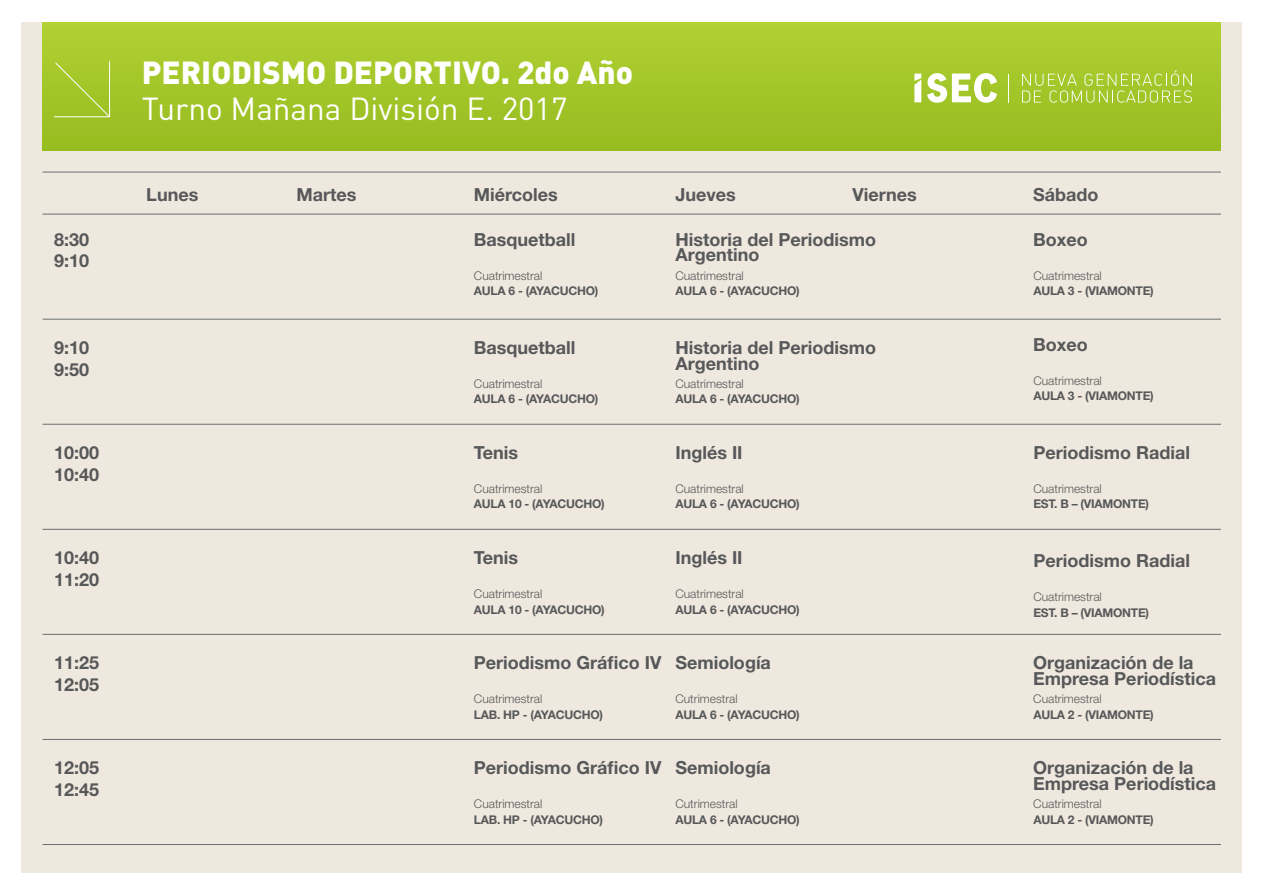
<style>
.page{position:relative;width:1265px;height:895px;background:#fff}
.page>*{position:absolute;margin:0;border:0;box-sizing:border-box;transform-origin:0 0}
.t1{font:900 31.5px "DIN Pro";color:#fff}
.t2{font:31.5px "DIN Pro";color:#fff}
.t3{font:700 18px/21.6px "Helvetica Neue LT Std";color:#57585a}
.t4{font:700 12px "Helvetica Neue LT Std";letter-spacing:-.02em;color:#57585a}
.t5{font:300 12px "Helvetica Neue LT Std";color:#57585a}
</style>
<div class="page">
<div style="left:21px;top:22px;width:1221px;height:850px;background:#efe8de"></div>
<div style="left:43px;top:22px;width:1177px;height:129px;background:linear-gradient(to right,#a4c729,#a4c72a)"></div>
<svg style="left:1022px;top:70px;width:169px;height:33px;background:#afce47"></svg>
<svg style="left:1007px;top:74px;width:1px;height:28px"></svg>
<svg style="left:927px;top:73px;width:70px;height:30px;background:#d4e49b"></svg>
<svg style="left:914px;top:74px;width:7px;height:28px"></svg>
<hr style="left:43px;top:172px;width:1177px;height:1px;background:#6c6d70">
<hr style="left:43px;top:214px;width:1177px;height:1px;background:#6c6d70">
<hr style="left:43px;top:319px;width:1177px;height:1px;background:#6c6d70">
<hr style="left:43px;top:424px;width:1177px;height:1px;background:#6c6d70">
<hr style="left:43px;top:529px;width:1177px;height:1px;background:#6c6d70">
<hr style="left:43px;top:634px;width:1177px;height:1px;background:#6c6d70">
<hr style="left:43px;top:739px;width:1177px;height:1px;background:#6c6d70">
<hr style="left:43px;top:844px;width:1177px;height:1px;background:#6c6d70">
<svg style="left:53px;top:60px;width:58px;height:58px;background:#a7c934"></svg>
<h1 class="t1" style="left:142px;top:51px;width:492px">PERIODISMO DEPORTIVO. 2do Año</h1>
<h1 class="t2" style="left:142px;top:87px;width:427px">Turno Mañana División E. 2017</h1>
<p class="t3" style="left:146px;top:183px;width:54px">Lunes</p>
<p class="t3" style="left:296px;top:183px;width:61px">Martes</p>
<p class="t3" style="left:474px;top:183px;width:85px">Miércoles</p>
<p class="t3" style="left:675px;top:183px;width:62px">Jueves</p>
<p class="t3" style="left:852px;top:183px;width:66px">Viernes</p>
<p class="t3" style="left:1033px;top:183px;width:67px">Sábado</p>
<p class="t3" style="left:54px;top:228px;width:37px">8:30<br>9:10</p>
<p class="t3" style="left:474px;top:228px;width:103px">Basquetball</p>
<p class="t5" style="left:474px;top:268px;width:70px">Cuatrimestral</p>
<p class="t4" style="left:474px;top:283px;width:126px">AULA 6 - (AYACUCHO)</p>
<p class="t3" style="left:675px;top:231px;width:202px;line-height:15.6px">Historia del Periodismo<br>Argentino</p>
<p class="t5" style="left:675px;top:268px;width:70px">Cuatrimestral</p>
<p class="t4" style="left:675px;top:283px;width:126px">AULA 6 - (AYACUCHO)</p>
<p class="t3" style="left:1033px;top:228px;width:56px">Boxeo</p>
<p class="t5" style="left:1033px;top:268px;width:70px">Cuatrimestral</p>
<p class="t4" style="left:1033px;top:283px;width:122px">AULA 3 - (VIAMONTE)</p>
<p class="t3" style="left:54px;top:336px;width:37px">9:10<br>9:50</p>
<p class="t3" style="left:474px;top:336px;width:103px">Basquetball</p>
<p class="t5" style="left:474px;top:376px;width:70px">Cuatrimestral</p>
<p class="t4" style="left:474px;top:391px;width:126px">AULA 6 - (AYACUCHO)</p>
<p class="t3" style="left:675px;top:339px;width:202px;line-height:15.6px">Historia del Periodismo<br>Argentino</p>
<p class="t5" style="left:675px;top:376px;width:70px">Cuatrimestral</p>
<p class="t4" style="left:675px;top:391px;width:126px">AULA 6 - (AYACUCHO)</p>
<p class="t3" style="left:1033px;top:333px;width:56px">Boxeo</p>
<p class="t5" style="left:1033px;top:373px;width:70px">Cuatrimestral</p>
<p class="t4" style="left:1033px;top:388px;width:122px">AULA 3 - (VIAMONTE)</p>
<p class="t3" style="left:54px;top:441px;width:47px">10:00<br>10:40</p>
<p class="t3" style="left:474px;top:441px;width:46px">Tenis</p>
<p class="t5" style="left:474px;top:481px;width:70px">Cuatrimestral</p>
<p class="t4" style="left:474px;top:496px;width:132px">AULA 10 - (AYACUCHO)</p>
<p class="t3" style="left:675px;top:441px;width:69px">Inglés II</p>
<p class="t5" style="left:675px;top:481px;width:70px">Cuatrimestral</p>
<p class="t4" style="left:675px;top:496px;width:126px">AULA 6 - (AYACUCHO)</p>
<p class="t3" style="left:1033px;top:441px;width:158px">Periodismo Radial</p>
<p class="t5" style="left:1033px;top:481px;width:70px">Cuatrimestral</p>
<p class="t4" style="left:1033px;top:496px;width:117px">EST. B – (VIAMONTE)</p>
<p class="t3" style="left:54px;top:546px;width:47px">10:40<br>11:20</p>
<p class="t3" style="left:474px;top:546px;width:46px">Tenis</p>
<p class="t5" style="left:474px;top:586px;width:70px">Cuatrimestral</p>
<p class="t4" style="left:474px;top:601px;width:132px">AULA 10 - (AYACUCHO)</p>
<p class="t3" style="left:675px;top:546px;width:69px">Inglés II</p>
<p class="t5" style="left:675px;top:586px;width:70px">Cuatrimestral</p>
<p class="t4" style="left:675px;top:601px;width:126px">AULA 6 - (AYACUCHO)</p>
<p class="t3" style="left:1033px;top:549px;width:158px">Periodismo Radial</p>
<p class="t5" style="left:1033px;top:589px;width:70px">Cuatrimestral</p>
<p class="t4" style="left:1033px;top:604px;width:117px">EST. B – (VIAMONTE)</p>
<p class="t3" style="left:54px;top:651px;width:47px">11:25<br>12:05</p>
<p class="t3" style="left:474px;top:651px;width:189px">Periodismo Gráfico IV</p>
<p class="t5" style="left:474px;top:691px;width:70px">Cuatrimestral</p>
<p class="t4" style="left:474px;top:706px;width:131px">LAB. HP - (AYACUCHO)</p>
<p class="t3" style="left:675px;top:651px;width:97px">Semiología</p>
<p class="t5" style="left:675px;top:691px;width:64px">Cutrimestral</p>
<p class="t4" style="left:675px;top:706px;width:126px">AULA 6 - (AYACUCHO)</p>
<p class="t3" style="left:1033px;top:654px;width:184px;line-height:15.6px">Organización de la<br>Empresa Periodística</p>
<p class="t5" style="left:1033px;top:691px;width:70px">Cuatrimestral</p>
<p class="t4" style="left:1033px;top:706px;width:122px">AULA 2 - (VIAMONTE)</p>
<p class="t3" style="left:54px;top:756px;width:47px">12:05<br>12:45</p>
<p class="t3" style="left:474px;top:756px;width:189px">Periodismo Gráfico IV</p>
<p class="t5" style="left:474px;top:796px;width:70px">Cuatrimestral</p>
<p class="t4" style="left:474px;top:811px;width:131px">LAB. HP - (AYACUCHO)</p>
<p class="t3" style="left:675px;top:756px;width:97px">Semiología</p>
<p class="t5" style="left:675px;top:796px;width:64px">Cutrimestral</p>
<p class="t4" style="left:675px;top:811px;width:126px">AULA 6 - (AYACUCHO)</p>
<p class="t3" style="left:1033px;top:759px;width:184px;line-height:15.6px">Organización de la<br>Empresa Periodística</p>
<p class="t5" style="left:1033px;top:796px;width:70px">Cuatrimestral</p>
<p class="t4" style="left:1033px;top:811px;width:122px">AULA 2 - (VIAMONTE)</p>
</div>
